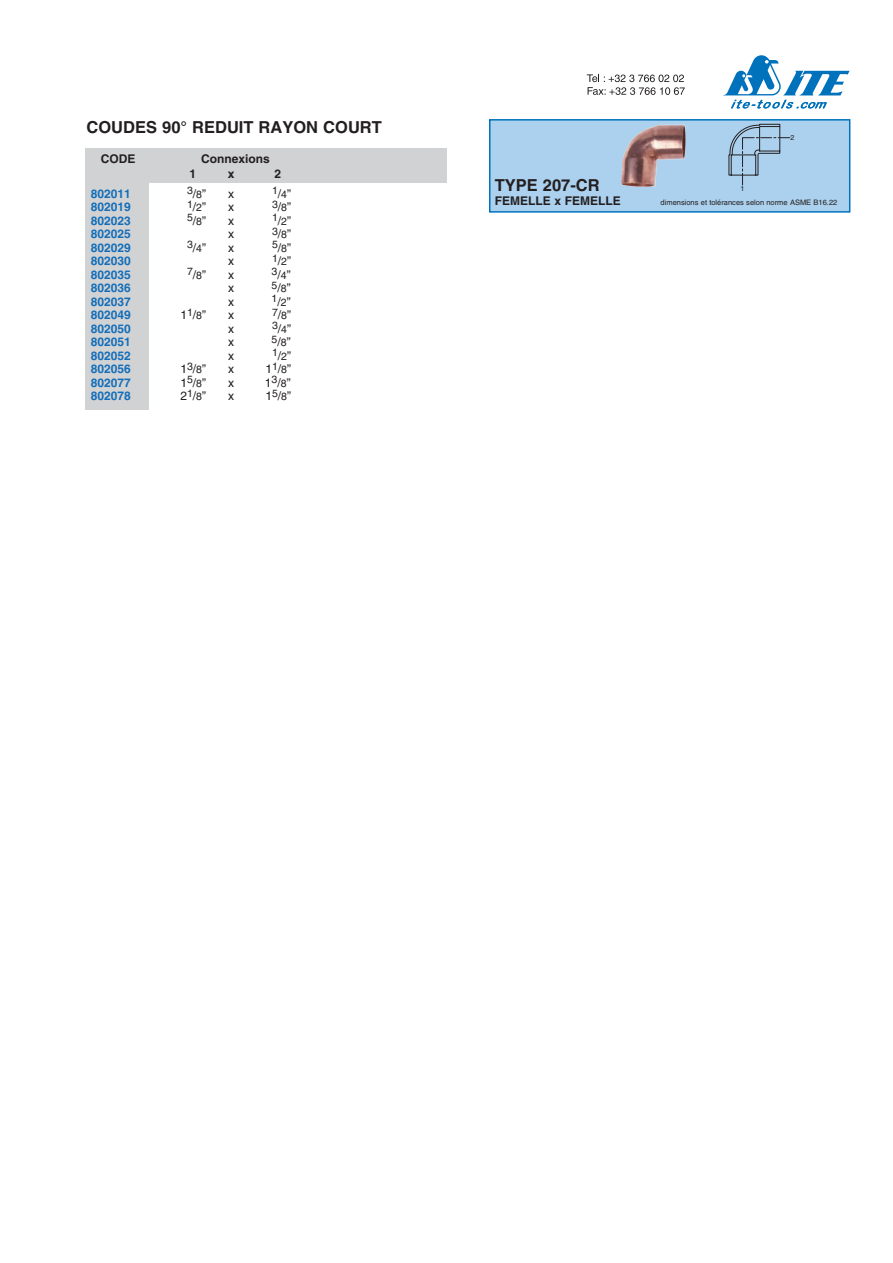
<style>
.page{position:relative;width:893px;height:1263px;background:#fff}
.page>*{position:absolute;margin:0;border:0;box-sizing:border-box;transform-origin:0 0}
.t1{font:700 16.5px "Helvetica";color:#231f20}
.t2{font:700 12px "Helvetica";color:#146eb8}
.t3{font:12px "Helvetica";color:#231f20}
.t4{font:700 12px "Helvetica";color:#231f20}
.t5{font:10.5px "Helvetica";color:#231f20}
.t6{font:7.5px "Helvetica";color:#231f20}
.t7{font:7.2px "Helvetica";color:#231f20}
.s1{font-size:12px}
.s2{font-size:10.5px}
</style>
<div class="page">
<svg style="left:587px;top:74px;width:97px;height:21px"></svg>
<svg style="left:723px;top:55px;width:127px;height:53px"></svg>
<div style="left:489px;top:119px;width:361px;height:94px;background:#acd1ee;border:2px solid #0072bc"></div>
<svg style="left:729px;top:124px;width:61px;height:61px"></svg>
<img style="left:621px;top:125px;width:65px;height:62px">
<div style="left:85px;top:179px;width:64px;height:231px;background:#d1d2d4"></div>
<div style="left:85px;top:149px;width:361px;height:34px;background:#d1d2d4"></div>
<h1 class="t1" style="left:87px;top:117px;width:297px">COUDES 90° REDUIT RAYON COURT</h1>
<p class="t4" style="left:101px;top:152px;width:36px">CODE</p>
<p class="t4" style="left:201px;top:152px;width:70px">Connexions</p>
<p class="t4" style="left:189px;top:166px;width:8px">1</p>
<p class="t4" style="left:228px;top:166px;width:8px">x</p>
<p class="t4" style="left:275px;top:166px;width:8px">2</p>
<p class="t2" style="left:91px;top:186px;width:42px">802011</p>
<p class="t5" style="left:187px;top:186px;width:21px">3<span class="s1">/</span>8<span class="s1">”</span></p>
<p class="t3" style="left:228px;top:187px;width:7px">x</p>
<p class="t5" style="left:272px;top:186px;width:21px">1<span class="s1">/</span>4<span class="s1">”</span></p>
<p class="t2" style="left:91px;top:200px;width:42px">802019</p>
<p class="t5" style="left:187px;top:200px;width:21px">1<span class="s1">/</span>2<span class="s1">”</span></p>
<p class="t3" style="left:228px;top:200px;width:7px">x</p>
<p class="t5" style="left:272px;top:200px;width:21px">3<span class="s1">/</span>8<span class="s1">”</span></p>
<p class="t2" style="left:91px;top:213px;width:42px">802023</p>
<p class="t5" style="left:187px;top:213px;width:21px">5<span class="s1">/</span>8<span class="s1">”</span></p>
<p class="t3" style="left:228px;top:214px;width:7px">x</p>
<p class="t5" style="left:272px;top:213px;width:21px">1<span class="s1">/</span>2<span class="s1">”</span></p>
<p class="t2" style="left:91px;top:227px;width:42px">802025</p>
<p class="t3" style="left:228px;top:227px;width:7px">x</p>
<p class="t5" style="left:272px;top:227px;width:21px">3<span class="s1">/</span>8<span class="s1">”</span></p>
<p class="t2" style="left:91px;top:240px;width:42px">802029</p>
<p class="t5" style="left:187px;top:240px;width:21px">3<span class="s1">/</span>4<span class="s1">”</span></p>
<p class="t3" style="left:228px;top:241px;width:7px">x</p>
<p class="t5" style="left:272px;top:240px;width:21px">5<span class="s1">/</span>8<span class="s1">”</span></p>
<p class="t2" style="left:91px;top:254px;width:42px">802030</p>
<p class="t3" style="left:228px;top:254px;width:7px">x</p>
<p class="t5" style="left:272px;top:254px;width:21px">1<span class="s1">/</span>2<span class="s1">”</span></p>
<p class="t2" style="left:91px;top:267px;width:42px">802035</p>
<p class="t5" style="left:187px;top:267px;width:21px">7<span class="s1">/</span>8<span class="s1">”</span></p>
<p class="t3" style="left:228px;top:268px;width:7px">x</p>
<p class="t5" style="left:272px;top:267px;width:21px">3<span class="s1">/</span>4<span class="s1">”</span></p>
<p class="t2" style="left:91px;top:281px;width:42px">802036</p>
<p class="t3" style="left:228px;top:281px;width:7px">x</p>
<p class="t5" style="left:272px;top:281px;width:21px">5<span class="s1">/</span>8<span class="s1">”</span></p>
<p class="t2" style="left:91px;top:294px;width:42px">802037</p>
<p class="t3" style="left:228px;top:295px;width:7px">x</p>
<p class="t5" style="left:272px;top:294px;width:21px">1<span class="s1">/</span>2<span class="s1">”</span></p>
<p class="t2" style="left:91px;top:308px;width:42px">802049</p>
<p class="t3" style="left:180px;top:308px;width:27px">1<sup>1</sup>/<span class="s2">8</span>”</p>
<p class="t3" style="left:228px;top:308px;width:7px">x</p>
<p class="t5" style="left:272px;top:308px;width:21px">7<span class="s1">/</span>8<span class="s1">”</span></p>
<p class="t2" style="left:91px;top:321px;width:42px">802050</p>
<p class="t3" style="left:228px;top:322px;width:7px">x</p>
<p class="t5" style="left:272px;top:321px;width:21px">3<span class="s1">/</span>4<span class="s1">”</span></p>
<p class="t2" style="left:91px;top:335px;width:42px">802051</p>
<p class="t3" style="left:228px;top:335px;width:7px">x</p>
<p class="t5" style="left:272px;top:335px;width:21px">5<span class="s1">/</span>8<span class="s1">”</span></p>
<p class="t2" style="left:91px;top:348px;width:42px">802052</p>
<p class="t3" style="left:228px;top:349px;width:7px">x</p>
<p class="t5" style="left:272px;top:348px;width:21px">1<span class="s1">/</span>2<span class="s1">”</span></p>
<p class="t2" style="left:91px;top:362px;width:42px">802056</p>
<p class="t3" style="left:180px;top:362px;width:27px">1<sup>3</sup>/<span class="s2">8</span>”</p>
<p class="t3" style="left:228px;top:362px;width:7px">x</p>
<p class="t3" style="left:265px;top:362px;width:27px">1<sup>1</sup>/<span class="s2">8</span>”</p>
<p class="t2" style="left:91px;top:375px;width:42px">802077</p>
<p class="t3" style="left:180px;top:376px;width:27px">1<sup>5</sup>/<span class="s2">8</span>”</p>
<p class="t3" style="left:228px;top:376px;width:7px">x</p>
<p class="t3" style="left:265px;top:376px;width:27px">1<sup>3</sup>/<span class="s2">8</span>”</p>
<p class="t2" style="left:91px;top:389px;width:42px">802078</p>
<p class="t3" style="left:180px;top:389px;width:27px">2<sup>1</sup>/<span class="s2">8</span>”</p>
<p class="t3" style="left:228px;top:389px;width:7px">x</p>
<p class="t3" style="left:265px;top:389px;width:27px">1<sup>5</sup>/<span class="s2">8</span>”</p>
<p class="t7" style="left:790px;top:133px;width:5px">2</p>
<h1 class="t1" style="left:495px;top:175px;width:106px">TYPE 207-CR</h1>
<p class="t4" style="left:495px;top:193px;width:127px">FEMELLE x FEMELLE</p>
<p class="t6" style="left:661px;top:198px;width:178px">dimensions et tolérances selon norme ASME B16.22</p>
<p class="t7" style="left:740px;top:185px;width:5px">1</p>
</div>
